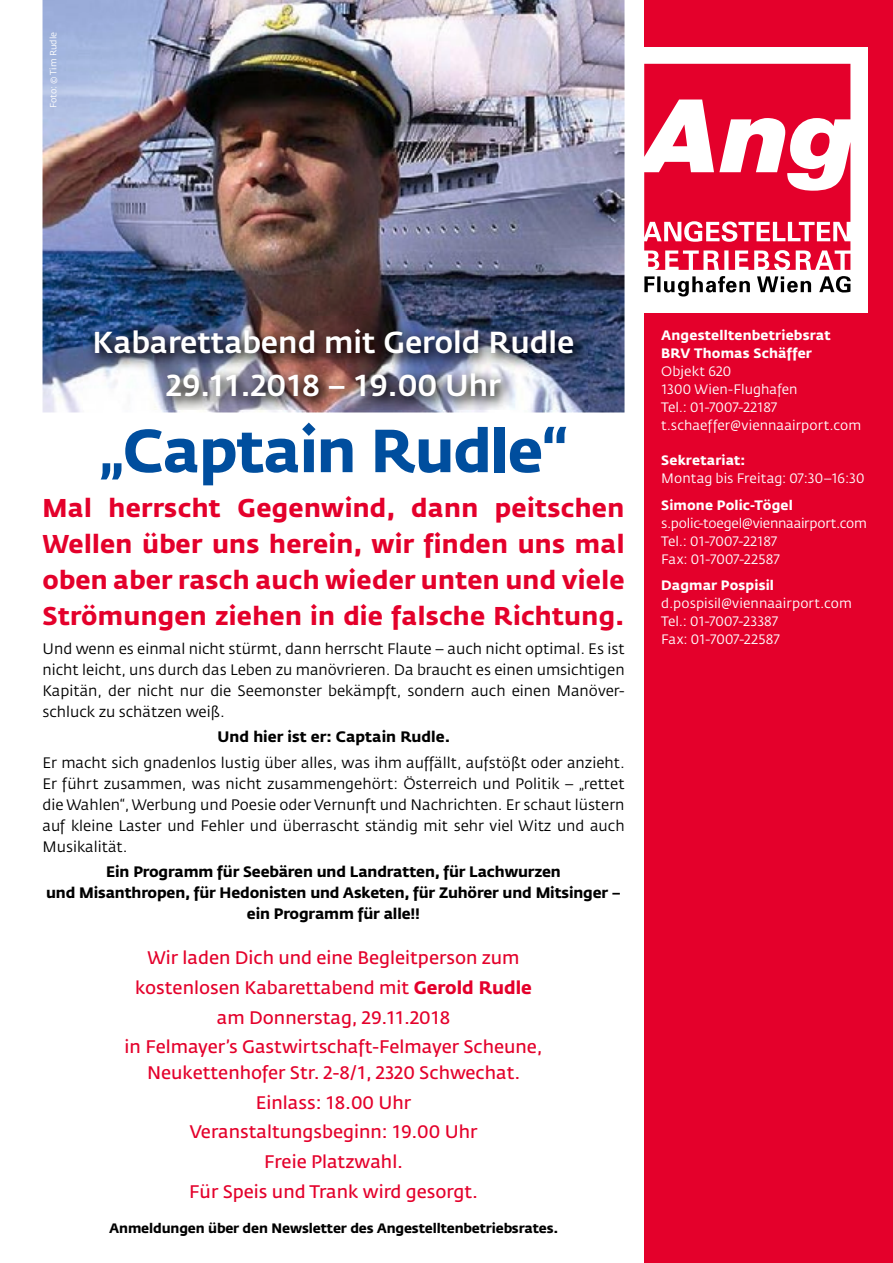
<style>
.page{position:relative;width:893px;height:1263px;background:#fff}
.page>*{position:absolute;margin:0;border:0;box-sizing:border-box;transform-origin:0 0}
.t1{font:700 60px "Fedra Sans CEVA";letter-spacing:-.02em;color:#004e9e}
.t2{font:500 30px/42.8px "Fedra Sans CEVA";color:#fff;text-align:center}
.t3{font:700 25.5px/36px "Fedra Sans CEVA";letter-spacing:.01em;color:#e4002b;text-align:justify}
.t4{font:18px/29.7px "Fedra Sans CEVA";color:#e4002b;text-align:center}
.t5{font:15px/21px "Fedra Sans CEVA";color:#000;text-align:justify}
.t6{font:700 15px/21px "Fedra Sans CEVA";letter-spacing:-.01em;color:#000;text-align:center}
.t7{font:13.5px/18px "Fedra Sans CEVA";letter-spacing:.005em;color:#fff}
.t8{font:700 13.5px/18px "Fedra Sans CEVA";letter-spacing:.01em;color:#fff}
.t9{font:13.5px/18px "Fedra Sans CEVA";letter-spacing:-.015em;color:#fff}
.t10{font:700 13.5px "Fedra Sans CEVA";letter-spacing:-.01em;color:#000}
.t11{font:9px "Fedra Sans CEVA";color:#fff}
.s1{font-weight:700}
</style>
<div class="page">
<div style="left:644px;top:0;width:249px;height:1263px;background:#e4002b"></div>
<div style="left:635px;top:48px;width:233px;height:265px;background:#fff"></div>
<svg style="left:644px;top:276px;width:207px;height:20px"></svg>
<svg style="left:644px;top:64px;width:206px;height:206px"></svg>
<img style="left:43px;top:0;width:581px;height:412px">
<img style="left:83px;top:317px;width:505px;height:93px">
<p class="t11" style="left:48px;top:108px;width:78px;rotate:-90deg">Foto: © Tim Rudle</p>
<h2 class="t2" style="left:93px;top:321px;width:483px">Kabarettabend mit Gerold Rudle<br>29.11.2018 – 19.00 Uhr</h2>
<h1 class="t1" style="left:98px;top:414px;width:472px">„Captain Rudle“</h1>
<h3 class="t3" style="left:43px;top:490px;width:584px">Mal herrscht Gegenwind, dann peitschen Wellen über uns herein, wir finden uns mal oben aber rasch auch wieder unten und viele Strömungen ziehen in die falsche Richtung.</h3>
<p class="t5" style="left:43px;top:638px;width:584px">Und wenn es einmal nicht stürmt, dann herrscht Flaute – auch nicht optimal. Es ist nicht leicht, uns durch das Leben zu manövrieren. Da braucht es einen umsichtigen Kapitän, der nicht nur die Seemonster bekämpft, sondern auch einen Manöver&shy;schluck zu schätzen weiß.</p>
<p class="t6" style="left:218px;top:727px;width:234px">Und hier ist er: Captain Rudle.</p>
<p class="t5" style="left:43px;top:752px;width:584px">Er macht sich gnadenlos lustig über alles, was ihm auffällt, aufstößt oder anzieht.<br>Er führt zusammen, was nicht zusammengehört: Österreich und Politik – „rettet die Wahlen“, Werbung und Poesie oder Vernunft und Nachrichten. Er schaut lüstern auf kleine Laster und Fehler und überrascht ständig mit sehr viel Witz und auch Musikalität.</p>
<p class="t6" style="left:46px;top:861px;width:576px">Ein Programm für Seebären und Landratten, für Lachwurzen<br>und Misanthropen, für Hedonisten und Asketen, für Zuhörer und Mitsinger – ein Programm für alle!!</p>
<p class="t4" style="left:125px;top:943px;width:420px">Wir laden Dich und eine Begleitperson zum kostenlosen Kabarettabend mit <span class="s1">Gerold Rudle </span>am Donnerstag, 29.11.2018<br>in Felmayer’s Gastwirtschaft-Felmayer Scheune,</p>
<p class="t4" style="left:147px;top:1057px;width:375px">Neukettenhofer Str. 2-8/1, 2320 Schwechat.<br>Einlass: 18.00 Uhr<br>Veranstaltungsbeginn: 19.00 Uhr<br>Freie Platzwahl.<br>Für Speis und Trank wird gesorgt.</p>
<p class="t10" style="left:109px;top:1219px;width:451px">Anmeldungen über den Newsletter des Angestelltenbetriebsrates.</p>
<p class="t8" style="left:661px;top:327px;width:171px">Angestelltenbetriebsrat<br>BRV Thomas Schäffer</p>
<p class="t7" style="left:661px;top:363px;width:201px">Objekt 620<br>1300 Wien-Flughafen<br>Tel.: 01-7007-22187 t.schaeffer@viennaairport.com</p>
<p class="t8" style="left:661px;top:452px;width:86px">Sekretariat:</p>
<p class="t7" style="left:661px;top:470px;width:205px">Montag bis Freitag: 07:30–16:30</p>
<p class="t8" style="left:661px;top:496px;width:133px">Simone Polic-Tögel</p>
<p class="t9" style="left:661px;top:514px;width:207px">s.polic-toegel@viennaairport.com<br>Tel.: 01-7007-22187<br>Fax: 01-7007-22587</p>
<p class="t8" style="left:661px;top:577px;width:114px">Dagmar Pospisil</p>
<p class="t7" style="left:661px;top:595px;width:192px">d.pospisil@viennaairport.com<br>Tel.: 01-7007-23387<br>Fax: 01-7007-22587</p>
</div>
